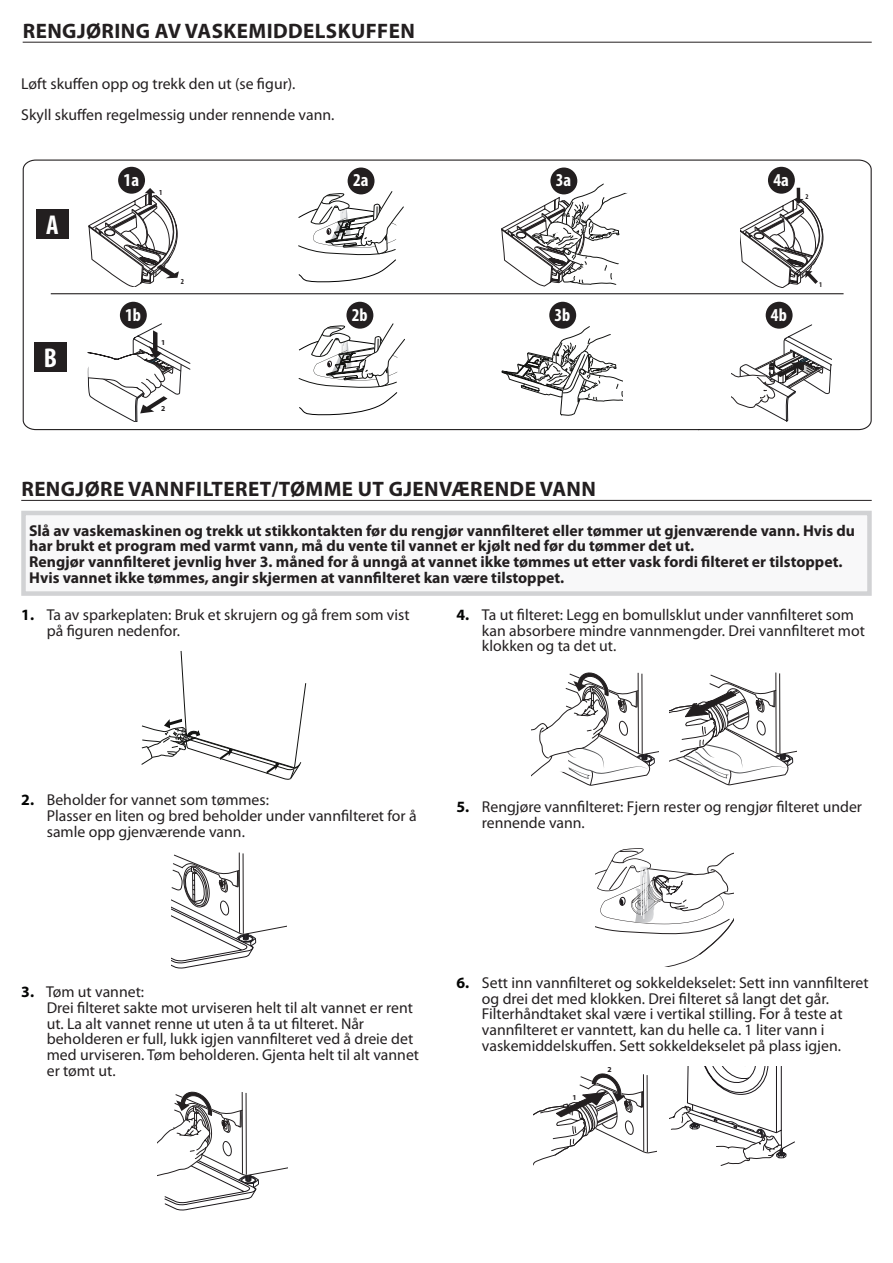
<style>
.page{position:relative;width:893px;height:1263px;background:#fff}
.page>*{position:absolute;margin:0;border:0;box-sizing:border-box;transform-origin:0 0}
.t1{font:700 condensed 27.3px "Myriad Pro";color:#fff}
.Header_14_Underline{font:700 21px "Myriad Pro";letter-spacing:.02em;color:#231f20}
.t2{font:700 condensed 18.15px "Myriad Pro";color:#fff}
.Testo_10_5{font:15.75px/15.8px "Myriad Pro";color:#231f20}
.Header_Bold_Underlin{font:700 15.75px/15.8px "Myriad Pro";color:#231f20}
.t3{font:700 7.65px "Myriad Pro";color:#231f20}
.t4{font:700 condensed 7.65px "Myriad Pro";color:#231f20}
.t5{font:700 7.5px "Myriad Pro";color:#201d1e}
.t6{font:700 condensed 7.35px "Myriad Pro";color:#231f20}
.s1{font-weight:700;color:#040504}
</style>
<div class="page">
<hr style="left:23px;top:42px;width:849px;height:1px;background:#231f20">
<hr style="left:21px;top:500px;width:851px;height:1px;background:#231f20">
<div style="left:24px;top:513px;width:845px;height:80px;background:#f8f8f9"></div>
<div style="left:21px;top:511px;width:851px;height:85px;border:4px solid #d1d2d4"></div>
<svg style="left:141px;top:651px;width:165px;height:129px"></svg>
<svg style="left:171px;top:852px;width:115px;height:116px"></svg>
<svg style="left:158px;top:1091px;width:130px;height:120px"></svg>
<svg style="left:531px;top:672px;width:128px;height:114px"></svg>
<svg style="left:669px;top:672px;width:128px;height:113px"></svg>
<svg style="left:595px;top:848px;width:138px;height:118px"></svg>
<svg style="left:534px;top:1073px;width:122px;height:91px"></svg>
<svg style="left:669px;top:1066px;width:126px;height:100px"></svg>
<svg style="left:23px;top:160px;width:849px;height:270px"></svg>
<svg style="left:88px;top:323px;width:102px;height:99px"></svg>
<svg style="left:501px;top:326px;width:121px;height:90px"></svg>
<svg style="left:731px;top:325px;width:100px;height:96px"></svg>
<svg style="left:298px;top:320px;width:107px;height:97px"></svg>
<svg style="left:297px;top:191px;width:106px;height:94px"></svg>
<svg style="left:502px;top:183px;width:125px;height:103px"></svg>
<svg style="left:741px;top:188px;width:82px;height:100px"></svg>
<svg style="left:89px;top:188px;width:91px;height:98px"></svg>
<div style="left:115px;top:164px;width:33px;height:32px;background:#fff;border-radius:50%"></div>
<div style="left:118px;top:167px;width:27px;height:27px;background:#231f20;border-radius:50%"></div>
<svg style="left:117px;top:299px;width:32px;height:32px"></svg>
<div style="left:120px;top:302px;width:27px;height:27px;background:#231f20;border-radius:50%"></div>
<svg style="left:345px;top:165px;width:32px;height:32px"></svg>
<div style="left:348px;top:168px;width:26px;height:26px;background:#231f20;border-radius:50%"></div>
<svg style="left:344px;top:299px;width:32px;height:32px"></svg>
<div style="left:346px;top:302px;width:27px;height:27px;background:#231f20;border-radius:50%"></div>
<svg style="left:548px;top:165px;width:32px;height:32px"></svg>
<div style="left:550px;top:168px;width:27px;height:26px;background:#231f20;border-radius:50%"></div>
<svg style="left:547px;top:299px;width:32px;height:32px"></svg>
<div style="left:549px;top:302px;width:27px;height:27px;background:#231f20;border-radius:50%"></div>
<div style="left:765px;top:164px;width:32px;height:32px;background:#fff;border-radius:50%"></div>
<div style="left:768px;top:167px;width:27px;height:27px;background:#231f20;border-radius:50%"></div>
<svg style="left:763px;top:299px;width:32px;height:32px"></svg>
<div style="left:766px;top:302px;width:27px;height:27px;background:#231f20;border-radius:50%"></div>
<div style="left:36px;top:210px;width:33px;height:29px;background:#231f20"></div>
<div style="left:34px;top:343px;width:33px;height:29px;background:#231f20"></div>
<hr style="left:51px;top:293px;width:792px;height:1px;background:#231f20">
<p class="Header_14_Underline" style="left:23px;top:17px;width:393px">RENGJØRING AV VASKEMIDDELSKUFFEN</p>
<p class="Testo_10_5" style="left:21px;top:75px;width:276px">Løft skuffen opp og trekk den ut (se figur).</p>
<p class="Testo_10_5" style="left:21px;top:107px;width:315px">Skyll skuffen regelmessig under rennende vann.</p>
<p class="t1" style="left:46px;top:208px;width:14px">A</p>
<p class="t1" style="left:44px;top:340px;width:15px">B</p>
<p class="t2" style="left:124px;top:168px;width:17px">1a</p>
<p class="t4" style="left:159px;top:188px;width:5px">1</p>
<p class="t2" style="left:125px;top:303px;width:17px">1b</p>
<p class="t4" style="left:181px;top:277px;width:5px">2</p>
<p class="t5" style="left:161px;top:338px;width:6px">1</p>
<p class="t5" style="left:161px;top:403px;width:6px">2</p>
<p class="t2" style="left:353px;top:169px;width:17px">2a</p>
<p class="t2" style="left:352px;top:303px;width:17px">2b</p>
<p class="t2" style="left:556px;top:169px;width:17px">3a</p>
<p class="t2" style="left:554px;top:303px;width:17px">3b</p>
<p class="t2" style="left:773px;top:168px;width:17px">4a</p>
<p class="t6" style="left:805px;top:192px;width:5px">2</p>
<p class="t2" style="left:771px;top:303px;width:17px">4b</p>
<p class="t6" style="left:819px;top:280px;width:5px">1</p>
<p class="Header_14_Underline" style="left:21px;top:475px;width:576px">RENGJØRE VANNFILTERET/TØMME UT GJENVÆRENDE VANN</p>
<p class="Header_Bold_Underlin" style="left:29px;top:522px;width:827px">Slå av vaskemaskinen og trekk ut stikkontakten før du rengjør vannfilteret eller tømmer ut gjenværende vann. Hvis du har brukt et program med varmt vann, må du vente til vannet er kjølt ned før du tømmer det ut.</p>
<p class="Header_Bold_Underlin" style="left:29px;top:553px;width:815px">Rengjør vannfilteret jevnlig hver 3. måned for å unngå at vannet ikke tømmes ut etter vask fordi filteret er tilstoppet.</p>
<p class="Header_Bold_Underlin" style="left:29px;top:569px;width:537px">Hvis vannet ikke tømmes, angir skjermen at vannfilteret kan være tilstoppet.</p>
<p class="Testo_10_5" style="left:47px;top:606px;width:364px;text-indent:-26px"><span class="s1">1.</span> Ta av sparkeplaten: Bruk et skrujern og gå frem som vist på figuren nedenfor.</p>
<p class="Testo_10_5" style="left:482px;top:606px;width:384px;text-indent:-26px"><span class="s1">4.</span> Ta ut filteret: Legg en bomullsklut under vannfilteret som kan absorbere mindre vannmengder. Drei vannfilteret mot klokken og ta det ut.</p>
<p class="Testo_10_5" style="left:47px;top:792px;width:371px;text-indent:-26px"><span class="s1">2.</span> Beholder for vannet som tømmes:<br>Plasser en liten og bred beholder under vannfilteret for å samle opp gjenværende vann.</p>
<p class="Testo_10_5" style="left:482px;top:798px;width:382px;text-indent:-26px"><span class="s1">5.</span> Rengjøre vannfilteret: Fjern rester og rengjør filteret under rennende vann.</p>
<p class="Testo_10_5" style="left:47px;top:984px;width:374px;text-indent:-26px"><span class="s1">3.</span> Tøm ut vannet:<br>Drei filteret sakte mot urviseren helt til alt vannet er rent ut. La alt vannet renne ut uten å ta ut filteret. Når beholderen er full, lukk igjen vannfilteret ved å dreie det med urviseren. Tøm beholderen. Gjenta helt til alt vannet er tømt ut.</p>
<p class="Testo_10_5" style="left:482px;top:974px;width:388px;text-indent:-26px"><span class="s1">6.</span> Sett inn vannfilteret og sokkeldekselet: Sett inn vannfilteret og drei det med klokken. Drei filteret så langt det går.<br>Filterhåndtaket skal være i vertikal stilling. For å teste at vannfilteret er vanntett, kan du helle ca. 1 liter vann i vaskemiddelskuffen. Sett sokkeldekselet på plass igjen.</p>
<p class="t3" style="left:572px;top:1093px;width:6px">1</p>
<p class="t3" style="left:607px;top:1064px;width:6px">2</p>
</div>
